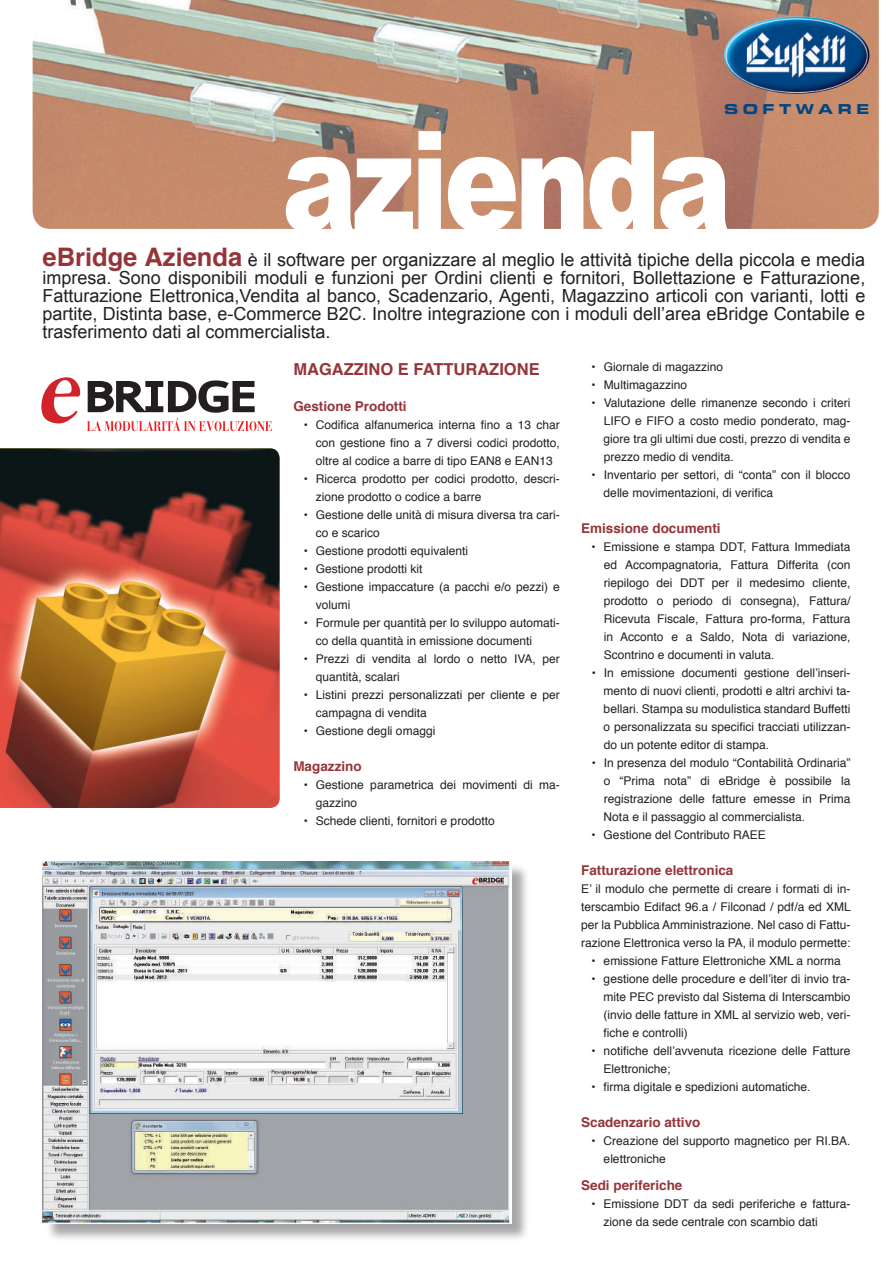
<style>
.page{position:relative;width:893px;height:1263px;background:#fff}
.page>*{position:absolute;margin:0;border:0;box-sizing:border-box;transform-origin:0 0}
.t1{font:900 138.75px "Arial";letter-spacing:-.04em;color:#fff;scale:.81 1}
.t2{font:18px/18px "Arial";color:#231f20;text-align:justify}
.t3{font:700 16.5px "Helvetica";color:#95353a}
.t4{font:13.65px "Eurostile Bold Extended Two";letter-spacing:.33em;color:#004684}
.t5{font:700 13.5px "Helvetica";color:#95353a}
.t6{font:12px/18px "Helvetica";color:#231f20}
.s1{font-family:"Helvetica";font-weight:700;font-size:25.5px;color:#95353a}
</style>
<div class="page">
<img style="left:33px;top:0;width:846px;height:229px">
<img style="left:724px;top:16px;width:145px;height:78px">
<img style="left:0;top:448px;width:280px;height:360px">
<svg style="left:13px;top:377px;width:267px;height:78px"></svg>
<div style="left:45px;top:863px;width:485px;height:379px;background:#231f20;opacity:.4"></div>
<img style="left:43px;top:861px;width:468px;height:362px">
<p class="t4" style="left:724px;top:99px;width:147px">SOFTWARE</p>
<h1 class="t1" style="left:282px;top:80px;width:557px">azienda</h1>
<p class="t2" style="left:43px;top:269px;width:824px">impresa. Sono disponibili moduli e funzioni per Ordini clienti e fornitori, Bollettazione e Fatturazione, Fatturazione Elettronica,Vendita al banco, Scadenzario, Agenti, Magazzino articoli con varianti, lotti e partite, Distinta base, e-Commerce B2C. Inoltre integrazione con i moduli dell’area eBridge Contabile e trasferimento dati al commercialista.</p>
<h3 class="t3" style="left:293px;top:358px;width:248px">MAGAZZINO E FATTURAZIONE</h3>
<p class="t5" style="left:293px;top:397px;width:115px">Gestione Prodotti</p>
<p class="t6" style="left:316px;top:417px;width:245px;text-align:justify;text-indent:-12px">• Codifica alfanumerica interna fino a 13 char con gestione fino a 7 diversi codici prodotto, oltre al codice a barre di tipo EAN8 e EAN13</p>
<p class="t6" style="left:316px;top:471px;width:245px;text-indent:-12px">• Ricerca prodotto per codici prodotto, descri&shy;zione prodotto o codice a barre</p>
<p class="t6" style="left:316px;top:507px;width:245px;text-indent:-12px">• Gestione delle unità di misura diversa tra cari&shy;co e scarico</p>
<p class="t6" style="left:304px;top:543px;width:166px">• Gestione prodotti equivalenti</p>
<p class="t6" style="left:304px;top:561px;width:120px">• Gestione prodotti kit</p>
<p class="t6" style="left:316px;top:579px;width:245px;text-indent:-12px">• Gestione impaccature (a pacchi e/o pezzi) e volumi</p>
<p class="t6" style="left:316px;top:615px;width:245px;text-indent:-12px">• Formule per quantità per lo sviluppo automati&shy;co della quantità in emissione documenti</p>
<p class="t6" style="left:316px;top:651px;width:245px;text-indent:-12px">• Prezzi di vendita al lordo o netto IVA, per quantità, scalari</p>
<p class="t6" style="left:316px;top:687px;width:245px;text-indent:-12px">• Listini prezzi personalizzati per cliente e per campagna di vendita</p>
<p class="t6" style="left:304px;top:723px;width:133px">• Gestione degli omaggi</p>
<p class="t5" style="left:293px;top:757px;width:70px">Magazzino</p>
<p class="t6" style="left:316px;top:777px;width:245px;text-indent:-12px">• Gestione parametrica dei movimenti di ma&shy;gazzino</p>
<p class="t6" style="left:304px;top:813px;width:192px">• Schede clienti, fornitori e prodotto</p>
<h2 class="t2" style="left:43px;top:251px;width:824px"><span class="s1">eBridge Azienda</span> è il software per organizzare al meglio le attività tipiche della piccola e media</h2>
<p class="t6" style="left:592px;top:358px;width:133px">• Giornale di magazzino</p>
<p class="t6" style="left:592px;top:376px;width:97px">• Multimagazzino</p>
<p class="t6" style="left:604px;top:394px;width:248px;text-align:justify;text-indent:-12px">• Valutazione delle rimanenze secondo i criteri LIFO e FIFO a costo medio ponderato, mag&shy;giore tra gli ultimi due costi, prezzo di vendita e prezzo medio di vendita.</p>
<p class="t6" style="left:604px;top:466px;width:248px;text-indent:-12px">• Inventario per settori, di “conta” con il blocco delle movimentazioni, di verifica</p>
<p class="t5" style="left:581px;top:519px;width:141px">Emissione documenti</p>
<p class="t6" style="left:604px;top:538px;width:248px;text-align:justify;text-indent:-12px">• Emissione e stampa DDT, Fattura Immediata ed Accompagnatoria, Fattura Differita (con riepilogo dei DDT per il medesimo cliente, prodotto o periodo di consegna), Fattura/ Ricevuta Fiscale, Fattura pro-forma, Fattura in Acconto e a Saldo, Nota di variazione, Scontrino e documenti in valuta.</p>
<p class="t6" style="left:604px;top:664px;width:248px;text-align:justify;text-indent:-12px">• In emissione documenti gestione dell’inseri&shy;mento di nuovi clienti, prodotti e altri archivi ta&shy;bellari. Stampa su modulistica standard Buffetti o personalizzata su specifici tracciati utilizzan&shy;do un potente editor di stampa.</p>
<p class="t6" style="left:604px;top:754px;width:248px;text-align:justify;text-indent:-12px">• In presenza del modulo “Contabilità Ordinaria” o “Prima nota” di eBridge è possibile la registrazione delle fatture emesse in Prima Nota e il passaggio al commercialista.</p>
<p class="t6" style="left:592px;top:826px;width:176px">• Gestione del Contributo RAEE</p>
<p class="t5" style="left:581px;top:861px;width:154px">Fatturazione elettronica</p>
<p class="t6" style="left:581px;top:880px;width:271px;text-align:justify">E’ il modulo che permette di creare i formati di in&shy;terscambio Edifact 96.a / Filconad / pdf/a ed XML per la Pubblica Amministrazione. Nel caso di Fattu&shy;razione Elettronica verso la PA, il modulo permette:</p>
<p class="t6" style="left:592px;top:952px;width:250px">• emissione Fatture Elettroniche XML a norma</p>
<p class="t6" style="left:604px;top:970px;width:248px;text-align:justify;text-indent:-12px">• gestione delle procedure e dell’iter di invio tra&shy;mite PEC previsto dal Sistema di Interscambio (invio delle fatture in XML al servizio web, veri&shy;fiche e controlli)</p>
<p class="t6" style="left:604px;top:1042px;width:248px;text-indent:-12px">• notifiche dell’avvenuta ricezione delle Fatture<br>Elettroniche;</p>
<p class="t6" style="left:592px;top:1078px;width:220px">• firma digitale e spedizioni automatiche.</p>
<p class="t5" style="left:581px;top:1113px;width:121px">Scadenzario attivo</p>
<p class="t6" style="left:604px;top:1132px;width:248px;text-indent:-12px">• Creazione del supporto magnetico per RI.BA. elettroniche</p>
<p class="t5" style="left:581px;top:1176px;width:103px">Sedi periferiche</p>
<p class="t6" style="left:604px;top:1195px;width:248px;text-indent:-12px">• Emissione DDT da sedi periferiche e fattura&shy;zione da sede centrale con scambio dati</p>
</div>
